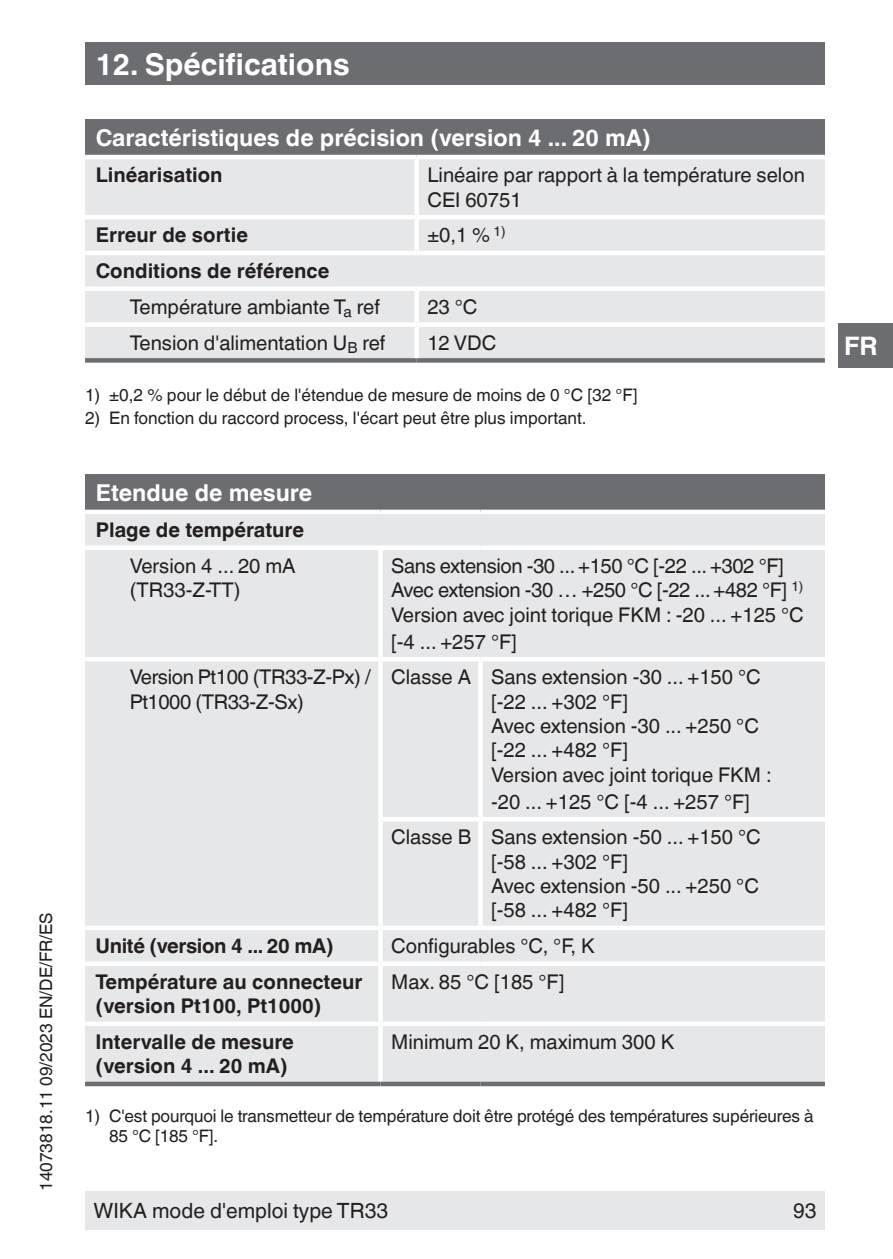
<style>
.page{position:relative;width:893px;height:1259px;background:#fff}
.page>*{position:absolute;margin:0;border:0;box-sizing:border-box;transform-origin:0 0}
.t1{font:700 30px "Helvetica World";color:#fff}
.t2{font:700 25.5px "Helvetica World";color:#fff}
.t3{font:700 23.4px "Helvetica World";color:#fff}
.t4{font:21px "Helvetica World";color:#231f20}
.t5{font:20.4px/24.3px "Helvetica World";color:#231f20}
.t6{font:20.4px/24.3px "Helvetica World";letter-spacing:-.02em;color:#231f20}
.t7{font:700 20.4px/24.3px "Helvetica World";color:#231f20}
.t8{font:700 20.4px "Helvetica World";letter-spacing:-.02em;color:#231f20}
.t9{font:17.4px/20.7px "Helvetica World";color:#231f20}
.s1{font-weight:700}
</style>
<div class="page">
<div style="left:85px;top:1191px;width:740px;height:38px;background:#e6e7e9"></div>
<div style="left:838px;top:323px;width:55px;height:44px;background:#6c6d70"></div>
<div style="left:85px;top:43px;width:740px;height:42px;background:#6c6d70"></div>
<div style="left:85px;top:119px;width:740px;height:38px;background:#6c6d70"></div>
<div style="left:85px;top:159px;width:740px;height:199px;background:#e6e7e9"></div>
<div style="left:85px;top:286px;width:332px;height:5px;background:#fff"></div>
<div style="left:417px;top:286px;width:408px;height:5px;background:#fff"></div>
<div style="left:414px;top:159px;width:5px;height:56px;background:#fff"></div>
<hr style="left:85px;top:215px;width:332px;height:4px;background:#fff">
<hr style="left:417px;top:215px;width:408px;height:4px;background:#fff">
<div style="left:414px;top:219px;width:5px;height:32px;background:#fff"></div>
<hr style="left:85px;top:251px;width:332px;height:4px;background:#fff">
<hr style="left:417px;top:251px;width:408px;height:4px;background:#fff">
<div style="left:85px;top:358px;width:332px;height:5px;background:#6c6d70"></div>
<div style="left:417px;top:358px;width:408px;height:5px;background:#6c6d70"></div>
<div style="left:85px;top:322px;width:332px;height:5px;background:#fff"></div>
<div style="left:414px;top:291px;width:5px;height:31px;background:#fff"></div>
<div style="left:417px;top:322px;width:408px;height:5px;background:#fff"></div>
<div style="left:414px;top:327px;width:5px;height:31px;background:#fff"></div>
<hr style="left:85px;top:155px;width:332px;height:4px;background:#fff">
<hr style="left:417px;top:155px;width:408px;height:4px;background:#fff">
<div style="left:85px;top:474px;width:740px;height:38px;background:#6c6d70"></div>
<div style="left:85px;top:514px;width:740px;height:567px;background:#e6e7e9"></div>
<div style="left:378px;top:930px;width:5px;height:31px;background:#fff"></div>
<hr style="left:85px;top:657px;width:296px;height:4px;background:#fff">
<div style="left:378px;top:661px;width:5px;height:156px;background:#fff"></div>
<div style="left:378px;top:821px;width:5px;height:104px;background:#fff"></div>
<div style="left:478px;top:661px;width:5px;height:156px;background:#fff"></div>
<div style="left:478px;top:821px;width:5px;height:104px;background:#fff"></div>
<div style="left:85px;top:925px;width:296px;height:5px;background:#fff"></div>
<div style="left:381px;top:925px;width:99px;height:5px;background:#fff"></div>
<div style="left:480px;top:925px;width:345px;height:5px;background:#fff"></div>
<div style="left:85px;top:545px;width:296px;height:5px;background:#fff"></div>
<div style="left:381px;top:545px;width:99px;height:5px;background:#fff"></div>
<div style="left:480px;top:545px;width:345px;height:5px;background:#fff"></div>
<div style="left:85px;top:1021px;width:296px;height:5px;background:#fff"></div>
<div style="left:381px;top:1021px;width:99px;height:5px;background:#fff"></div>
<div style="left:378px;top:1026px;width:5px;height:55px;background:#fff"></div>
<div style="left:480px;top:1021px;width:345px;height:5px;background:#fff"></div>
<div style="left:85px;top:961px;width:296px;height:5px;background:#fff"></div>
<div style="left:381px;top:961px;width:99px;height:5px;background:#fff"></div>
<div style="left:378px;top:966px;width:5px;height:55px;background:#fff"></div>
<div style="left:480px;top:961px;width:345px;height:5px;background:#fff"></div>
<div style="left:85px;top:1081px;width:296px;height:5px;background:#6c6d70"></div>
<div style="left:381px;top:1081px;width:99px;height:5px;background:#6c6d70"></div>
<div style="left:480px;top:1081px;width:345px;height:5px;background:#6c6d70"></div>
<div style="left:378px;top:550px;width:5px;height:107px;background:#fff"></div>
<hr style="left:381px;top:657px;width:99px;height:4px;background:#fff">
<hr style="left:480px;top:657px;width:345px;height:4px;background:#fff">
<hr style="left:378px;top:817px;width:102px;height:4px;background:#fff">
<hr style="left:480px;top:817px;width:345px;height:4px;background:#fff">
<hr style="left:85px;top:510px;width:296px;height:4px;background:#fff">
<hr style="left:381px;top:510px;width:99px;height:4px;background:#fff">
<hr style="left:480px;top:510px;width:345px;height:4px;background:#fff">
<p class="t9" style="left:36px;top:1191px;width:280px;rotate:-90deg">14073818.11 09/2023 EN/DE/FR/ES</p>
<h1 class="t1" style="left:96px;top:47px;width:256px">12. Spécifications</h1>
<p class="t3" style="left:96px;top:125px;width:557px">Caractéristiques de précision (version 4 ... 20 mA)</p>
<p class="t7" style="left:96px;top:163px;width:128px">Linéarisation</p>
<p class="t5" style="left:427px;top:163px;width:379px">Linéaire par rapport à la température selon<br>CEI 60751</p>
<p class="t7" style="left:96px;top:223px;width:154px">Erreur de sortie</p>
<p class="t5" style="left:427px;top:223px;width:80px">±0,1 % <sup>1)</sup></p>
<p class="t5" style="left:130px;top:253px;width:252px;line-height:35.7px;text-indent:-34px"><span class="s1">Conditions de référence<br></span>Température ambiante T<sub>a</sub> ref</p>
<p class="t5" style="left:427px;top:295px;width:52px">23 °C</p>
<p class="t5" style="left:130px;top:330px;width:257px">Tension d'alimentation U<sub>B</sub> ref</p>
<p class="t5" style="left:427px;top:330px;width:70px">12 VDC</p>
<p class="t9" style="left:85px;top:385px;width:554px">1) ±0,2 % pour le début de l'étendue de mesure de moins de 0 °C [32 °F]</p>
<p class="t9" style="left:85px;top:407px;width:503px">2) En fonction du raccord process, l'écart peut être plus important.</p>
<p class="t3" style="left:96px;top:479px;width:218px">Etendue de mesure</p>
<p class="t7" style="left:96px;top:518px;width:210px">Plage de température</p>
<p class="t5" style="left:130px;top:554px;width:168px">Version 4 ... 20 mA (TR33-Z-TT)</p>
<p class="t6" style="left:391px;top:554px;width:414px">Sans extension -30 ... +150 °C [-22 ... +302 °F]<br>Avec extension -30 … +250 °C [-22 ... +482 °F] <sup>1)<br></sup>Version avec joint torique FKM : -20 ... +125 °C</p>
<p class="t5" style="left:391px;top:629px;width:127px">[-4 ... +257 °F]</p>
<p class="t6" style="left:130px;top:665px;width:243px">Version Pt100 (TR33-Z-Px) /<br>Pt1000 (TR33-Z-Sx)</p>
<p class="t5" style="left:491px;top:665px;width:282px;text-indent:-100px">Classe A Sans extension -30 ... +150 °C [-22 ... +302 °F]<br>Avec extension -30 ... +250 °C [-22 ... +482 °F]<br>Version avec joint torique FKM :</p>
<p class="t5" style="left:391px;top:783px;width:371px;line-height:35.7px;text-indent:100px">-20 ... +125 °C [-4 ... +257 °F]<br>Classe B Sans extension -50 ... +150 °C</p>
<p class="t5" style="left:491px;top:849px;width:269px">[-58 ... +302 °F]<br>Avec extension -50 ... +250 °C [-58 ... +482 °F]</p>
<p class="t8" style="left:96px;top:934px;width:239px">Unité (version 4 ... 20 mA)</p>
<p class="t5" style="left:391px;top:934px;width:205px">Configurables °C, °F, K</p>
<p class="t7" style="left:96px;top:969px;width:268px">Température au connecteur (version Pt100, Pt1000)</p>
<p class="t5" style="left:391px;top:969px;width:175px">Max. 85 °C [185 °F]</p>
<p class="t7" style="left:96px;top:1030px;width:200px">Intervalle de mesure (version 4 ... 20 mA)</p>
<p class="t5" style="left:391px;top:1030px;width:285px">Minimum 20 K, maximum 300 K</p>
<p class="t9" style="left:109px;top:1105px;width:706px;text-indent:-24px">1) C'est pourquoi le transmetteur de température doit être protégé des températures supérieures à<br>85 °C [185 °F].</p>
<p class="t4" style="left:94px;top:1198px;width:296px">WIKA mode d'emploi type TR33</p>
<p class="t4" style="left:793px;top:1198px;width:25px">93</p>
<p class="t2" style="left:844px;top:331px;width:35px">FR</p>
</div>
